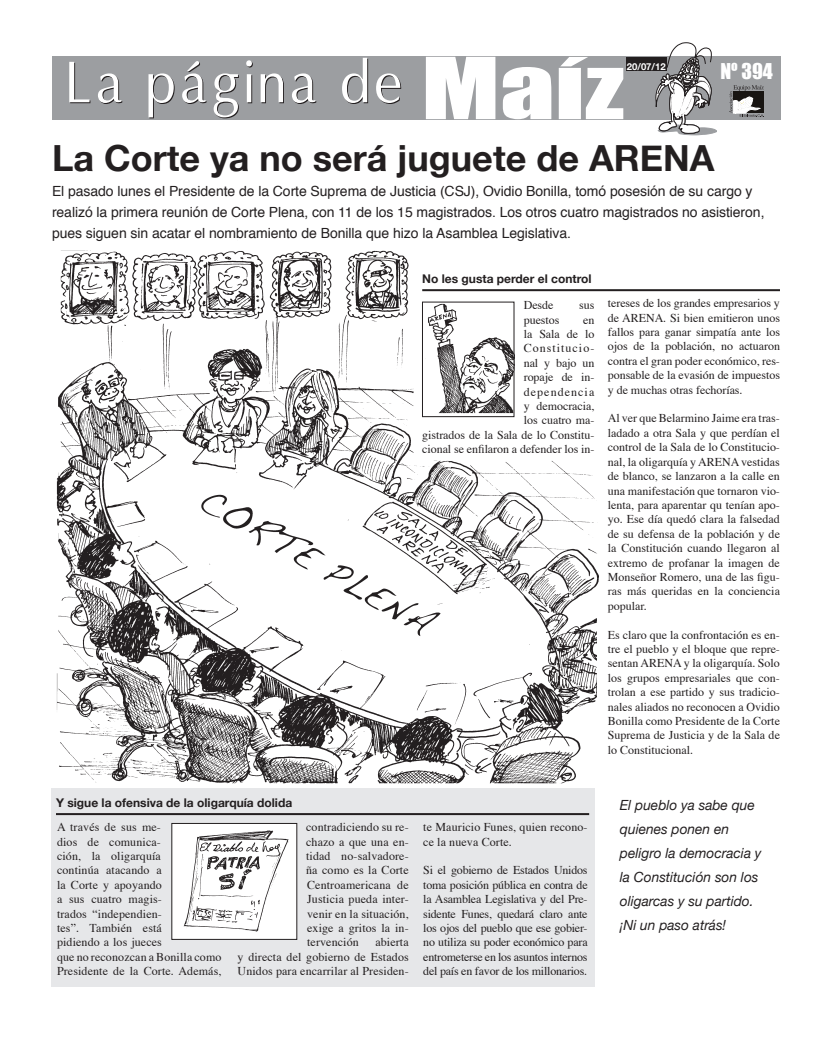
<style>
.page{position:relative;width:831px;height:1038px;background:#fff}
.page>*{position:absolute;margin:0;border:0;box-sizing:border-box;transform-origin:0 0}
.t1{font:700 36px "Helvetica Neue";color:#231f20}
.t2{font:20px "Impact";color:#fff}
.t3{font:14px/21px "Helvetica";letter-spacing:-.005em;color:#231f20}
.t4{font:italic 14px/24px "Helvetica Neue";color:#231f20}
.t5{font:12px/14.4px "Times";letter-spacing:.01em;color:#231f20;text-align:justify}
.t6{font:700 12px "Helvetica Neue";color:#231f20}
.t7{font:700 9.5px "Helvetica Neue";color:#fff}
</style>
<div class="page">
<img style="left:56px;top:250px;width:542px;height:534px">
<div style="left:51px;top:788px;width:543px;height:198px;background:#e6e7e9"></div>
<div style="left:52px;top:57px;width:729px;height:63px;background:#9c9ea1"></div>
<svg style="left:426px;top:57px;width:69px;height:62px;background:#f3f3f4"></svg>
<svg style="left:503px;top:67px;width:48px;height:52px;background:#eeeeef"></svg>
<svg style="left:559px;top:57px;width:64px;height:62px"></svg>
<svg style="left:655px;top:43px;width:63px;height:92px"></svg>
<svg style="left:69px;top:62px;width:21px;height:41px"></svg>
<svg style="left:98px;top:73px;width:24px;height:31px"></svg>
<svg style="left:148px;top:73px;width:27px;height:45px"></svg>
<svg style="left:182px;top:61px;width:24px;height:43px"></svg>
<svg style="left:214px;top:73px;width:25px;height:45px"></svg>
<svg style="left:246px;top:60px;width:7px;height:43px"></svg>
<svg style="left:261px;top:73px;width:23px;height:30px"></svg>
<svg style="left:292px;top:73px;width:24px;height:31px"></svg>
<svg style="left:342px;top:58px;width:26px;height:46px"></svg>
<svg style="left:376px;top:73px;width:25px;height:31px"></svg>
<svg style="left:729px;top:85px;width:35px;height:32px"></svg>
<div style="left:625px;top:57px;width:41px;height:14px;background:#231f20"></div>
<hr style="left:422px;top:289px;width:358px;height:2px;background:#231f20">
<hr style="left:56px;top:813px;width:533px;height:2px;background:#231f20">
<div style="left:172px;top:823px;width:125px;height:116px;background:#fff"></div>
<img style="left:183px;top:830px;width:106px;height:102px">
<img style="left:424px;top:304px;width:88px;height:111px">
<div style="left:422px;top:302px;width:92px;height:115px;border:1px solid #231f20"></div>
<p class="t7" style="left:627px;top:60px;width:40px">20/07/12</p>
<p class="t2" style="left:720px;top:59px;width:54px">Nº 394</p>
<p class="t1" style="left:52px;top:136px;width:664px">La Corte ya no será juguete de ARENA</p>
<p class="t3" style="left:52px;top:182px;width:714px">El pasado lunes el Presidente de la Corte Suprema de Justicia (CSJ), Ovidio Bonilla, tomó posesión de su cargo y realizó la primera reunión de Corte Plena, con 11 de los 15 magistrados. Los otros cuatro magistrados no asistieron, pues siguen sin acatar el nombramiento de Bonilla que hizo la Asamblea Legislativa.</p>
<p class="t6" style="left:422px;top:271px;width:171px">No les gusta perder el control</p>
<p class="t5" style="left:524px;top:297px;width:31px">Desde</p>
<p class="t5" style="left:579px;top:297px;width:17px">sus</p>
<p class="t5" style="left:524px;top:311px;width:37px">puestos</p>
<p class="t5" style="left:422px;top:311px;width:174px;text-align:right">en<br>la Sala de lo<br>Constitucio-<br>nal y bajo un<br>ropaje de in-<br>dependencia<br>y democracia,<br>los cuatro ma-<br>gistrados de la Sala de lo Constitu&shy;cional se enfilaron a defender los in-</p>
<p class="t5" style="left:608px;top:295px;width:174px">tereses de los grandes empresarios y de ARENA. Si bien emitieron unos fallos para ganar simpatía ante los ojos de la población, no actuaron contra el gran poder económico, res&shy;ponsable de la evasión de impuestos y de muchas otras fechorías.</p>
<p class="t5" style="left:608px;top:410px;width:174px">Al ver que Belarmino Jaime era tras&shy;ladado a otra Sala y que perdían el control de la Sala de lo Constitucio&shy;nal, la oligarquía y ARENA vestidas de blanco, se lanzaron a la calle en una manifestación que tornaron vio&shy;lenta, para aparentar qu tenían apo&shy;yo. Ese día quedó clara la falsedad de su defensa de la población y de la Constitución cuando llegaron al extremo de profanar la imagen de Monseñor Romero, una de las figu&shy;ras más queridas en la conciencia popular.</p>
<p class="t5" style="left:608px;top:626px;width:174px">Es claro que la confrontación es en&shy;tre el pueblo y el bloque que repre&shy;sentan ARENA y la oligarquía. Solo los grupos empresariales que con&shy;trolan a ese partido y sus tradicio&shy;nales aliados no reconocen a Ovidio Bonilla como Presidente de la Corte Suprema de Justicia y de la Sala de lo Constitucional.</p>
<p class="t6" style="left:56px;top:794px;width:238px">Y sigue la ofensiva de la oligarquía dolida</p>
<p class="t5" style="left:57px;top:818px;width:166px;text-align:left">A través de sus me-<br>dios de comunica-<br>ción, la oligarquía<br>continúa atacando a<br>la Corte y apoyando<br>a sus cuatro magis-<br>trados “independien-<br>tes”. También está<br>pidiendo a los jueces<br>que no reconozcan a Bonilla como<br>Presidente de la Corte. Además,</p>
<p class="t5" style="left:306px;top:818px;width:104px">contradiciendo su re&shy;chazo a que una en&shy;tidad no-salvadore&shy;ña como es la Corte Centroamericana de Justicia pueda inter&shy;venir en la situación, exige a gritos la in&shy;tervención</p>
<p class="t5" style="left:238px;top:934px;width:173px;text-indent:138px">abierta y directa del gobierno de Estados Unidos para encarrilar al Presiden-</p>
<p class="t5" style="left:423px;top:818px;width:166px">te Mauricio Funes, quien recono&shy;ce la nueva Corte.</p>
<p class="t5" style="left:423px;top:862px;width:166px">Si el gobierno de Estados Unidos toma posición pública en contra de la Asamblea Legislativa y del Pre&shy;sidente Funes, quedará claro ante los ojos del pueblo que ese gobier&shy;no utiliza su poder económico para entrometerse en los asuntos internos del país en favor de los millonarios.</p>
<p class="t4" style="left:620px;top:792px;width:143px">El pueblo ya sabe que quienes ponen en peligro la democracia y la Constitución son los oligarcas y su partido. ¡Ni un paso atrás!</p>
</div>
